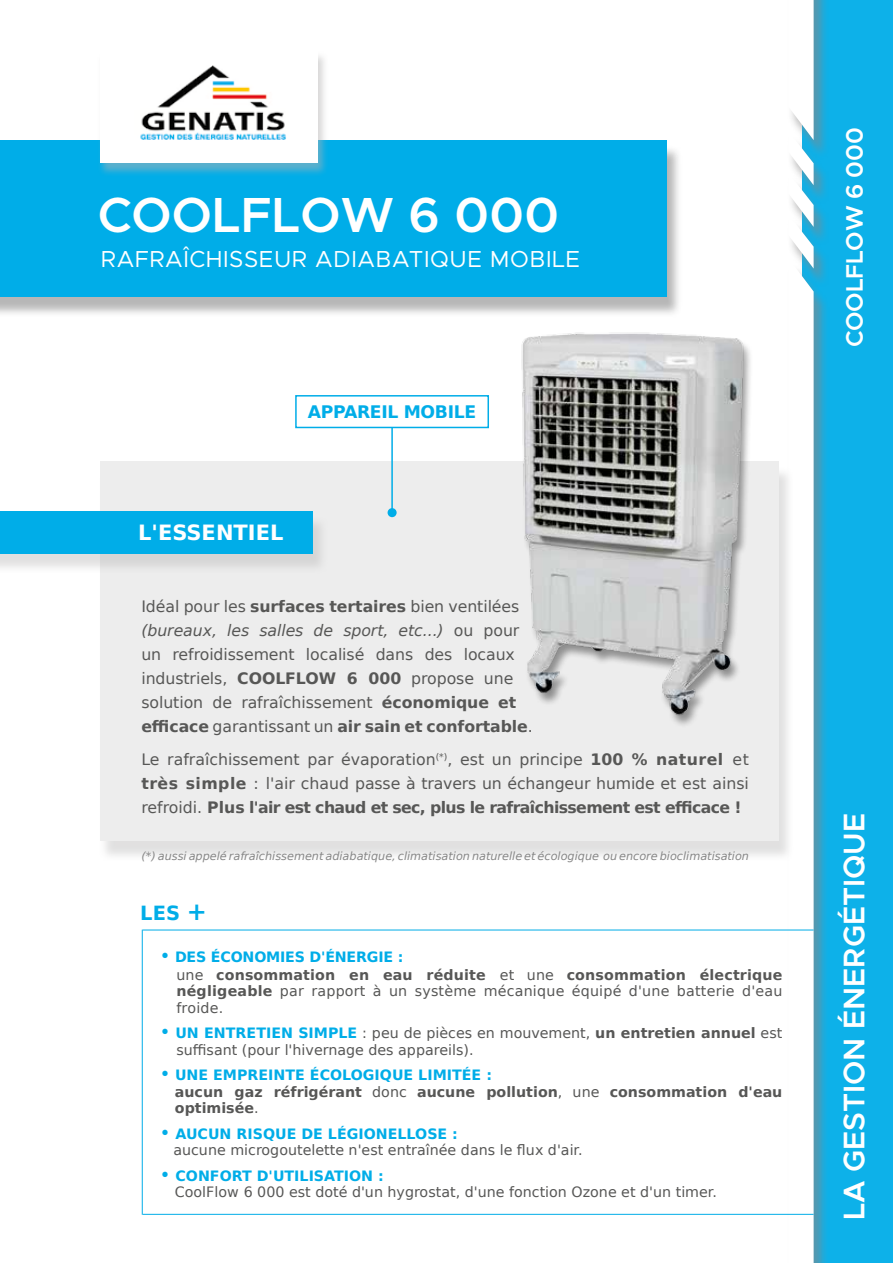
<style>
.page{position:relative;width:893px;height:1263px;background:#fff}
.page>*{position:absolute;margin:0;border:0;box-sizing:border-box;transform-origin:0 0}
.t1{font:600 49.5px "Metropolis";letter-spacing:.005em;color:#fff}
.t2{font:600 30px "Metropolis";color:#fff}
.t3{font:600 24px "Metropolis";letter-spacing:-.01em;color:#fff}
.t4{font:23.25px "Metropolis";letter-spacing:.025em;color:#fff}
.t5{font:700 21px "DejaVu Sans";color:#fff}
.t6{font:700 19.5px "DejaVu Sans";color:#00ade8}
.t7{font:700 17.25px "DejaVu Sans";letter-spacing:-.02em;color:#00ade8}
.t8{font:15.75px/24px "DejaVu Sans";letter-spacing:-.005em;color:#575756}
.t9{font:14.25px/16.5px "DejaVu Sans";color:#575756}
.t10{font:700 14.25px/16.5px "DejaVu Sans";color:#575756}
.t11{font:italic 11.25px "DejaVu Sans";color:#878787}
.s1{font-weight:700}
.s2{font-style:italic}
.s3{font-size:24px}
.s4{font-weight:400;font-size:18px;color:#00ade8}
.s5{color:#00ade8}
.s6{font-weight:400}
.s7{font-size:18px;color:#00ade8}
.s8{font-weight:700;color:#00ade8}
</style>
<div class="page">
<div style="left:802px;top:0;width:91px;height:1263px;background:#0db1e9"></div>
<div style="left:787px;top:0;width:42px;height:160px;background:#878787;opacity:.6"></div>
<div style="left:787px;top:220px;width:42px;height:68px;background:#878787;opacity:.6"></div>
<div style="left:787px;top:179px;width:42px;height:67px;background:#878787;opacity:.6"></div>
<div style="left:787px;top:137px;width:42px;height:67px;background:#878787;opacity:.6"></div>
<div style="left:787px;top:264px;width:42px;height:999px;background:#878787;opacity:.6"></div>
<svg style="left:788px;top:0;width:26px;height:1263px"></svg>
<div style="left:0;top:145px;width:683px;height:173px;background:#878787;opacity:.6"></div>
<div style="left:0;top:140px;width:667px;height:157px;background:#00ade8"></div>
<hr style="left:143px;top:929px;width:671px;height:1px;background:#00ade8">
<hr style="left:143px;top:1214px;width:671px;height:1px;background:#00ade8">
<hr style="left:142px;top:929px;width:1px;height:286px;background:#00ade8">
<div style="left:99px;top:466px;width:695px;height:395px;background:#b3b2b2;opacity:.4"></div>
<div style="left:100px;top:461px;width:678px;height:380px;background:#ededed"></div>
<div style="left:0;top:515px;width:328px;height:59px;background:#b3b2b2;opacity:.4"></div>
<div style="left:0;top:511px;width:312px;height:42px;background:#00ade8"></div>
<img style="left:474px;top:309px;width:277px;height:416px">
<div style="left:295px;top:395px;width:194px;height:33px;border:2px solid #00ade8"></div>
<div style="left:388px;top:508px;width:9px;height:9px;background:#00ade8;border-radius:50%"></div>
<hr style="left:391px;top:427px;width:2px;height:90px;background:#00ade8">
<div style="left:98px;top:51px;width:231px;height:126px;background:#b3b2b2;opacity:.5"></div>
<div style="left:100px;top:50px;width:218px;height:113px;background:#fff"></div>
<img style="left:140px;top:65px;width:146px;height:75px">
<h1 class="t1" style="left:98px;top:184px;width:463px">COOLFLOW 6 000</h1>
<h3 class="t4" style="left:101px;top:244px;width:481px">RAFRAÎCHISSEUR ADIABATIQUE MOBILE</h3>
<p class="t7" style="left:308px;top:398px;width:170px">APPAREIL MOBILE</p>
<h3 class="t5" style="left:138px;top:515px;width:147px">L'ESSENTIEL</h3>
<p class="t8" style="left:141px;top:593px;width:393px">Idéal pour les <span class="s1">surfaces tertaires</span> bien ventilées <span class="s2">(bureaux, les salles de sport, etc...)</span> ou pour un refroidissement localisé dans des locaux industriels, <span class="s1">COOLFLOW 6 000</span> propose une solution de rafraîchissement <span class="s1">économique et efficace</span> garantissant un <span class="s1">air sain et confortable</span>.</p>
<p class="t8" style="left:141px;top:746px;width:609px;text-align:justify">Le rafraîchissement par évaporation<sup>(*)</sup>, est un principe <span class="s1">100 % naturel</span> et <span class="s1">très simple</span> : l'air chaud passe à travers un échangeur humide et est ainsi refroidi. <span class="s1">Plus l'air est chaud et sec, plus le rafraîchissement est efficace !</span></p>
<p class="t11" style="left:141px;top:848px;width:609px">(*) aussi appelé rafraîchissement adiabatique, climatisation naturelle et écologique ou encore bioclimatisation</p>
<p class="t6" style="left:140px;top:897px;width:68px">LES <span class="s3">+</span></p>
<p class="t10" style="left:176px;top:947px;width:608px;line-height:18px;text-indent:-17px"><span class="s4">•</span> <span class="s5">DES ÉCONOMIES D'ÉNERGIE :<br></span><span class="s6">une</span> consommation en eau réduite <span class="s6">et une</span> consommation électrique</p>
<p class="t9" style="left:176px;top:982px;width:607px"><span class="s1">négligeable</span> par rapport à un système mécanique équipé d'une batterie d'eau froide.</p>
<p class="t9" style="left:176px;top:1024px;width:607px;text-indent:-17px"><span class="s7">•</span> <span class="s8">UN ENTRETIEN SIMPLE</span> : peu de pièces en mouvement, <span class="s1">un entretien annuel</span> est suffisant (pour l'hivernage des appareils).</p>
<p class="t10" style="left:175px;top:1066px;width:609px;text-indent:-15px"><span class="s4">•</span> <span class="s5">UNE EMPREINTE ÉCOLOGIQUE LIMITÉE :<br></span>aucun gaz réfrigérant <span class="s6">donc</span> aucune pollution<span class="s6">, une</span> consommation d'eau optimisée<span class="s6">.</span></p>
<p class="t9" style="left:173px;top:1124px;width:411px;text-indent:-13px"><span class="s7">•</span> <span class="s8">AUCUN RISQUE DE LÉGIONELLOSE :<br></span>aucune microgoutelette n'est entraînée dans le flux d'air.</p>
<p class="t9" style="left:175px;top:1166px;width:544px;text-indent:-15px"><span class="s7">•</span> <span class="s8">CONFORT D'UTILISATION :<br></span>CoolFlow 6 000 est doté d'un hygrostat, d'une fonction Ozone et d'un timer.</p>
<h3 class="t3" style="left:839px;top:347px;width:221px;rotate:-90deg">COOLFLOW 6 000</h3>
<h2 class="t2" style="left:835px;top:1220px;width:409px;rotate:-90deg">LA GESTION ÉNERGÉTIQUE</h2>
</div>
